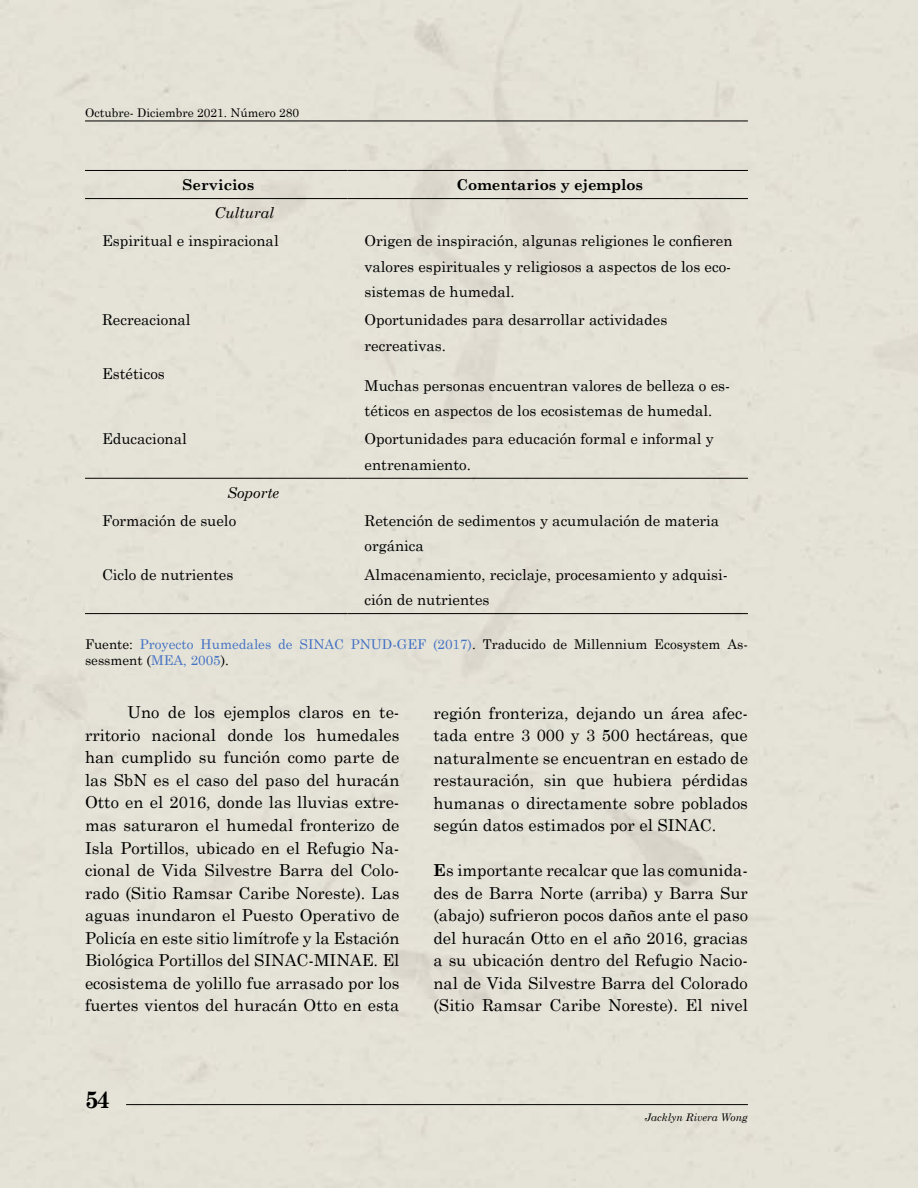
<style>
.page{position:relative;width:918px;height:1188px;background:#e4e2d6}
.page>*{position:absolute;margin:0;border:0;box-sizing:border-box;transform-origin:0 0}
.t1{font:700 24px "Century Schoolbook";color:#000}
.t2{font:16.5px/22.5px "Century Schoolbook";color:#000;text-align:justify}
.t3{font:15px/25.5px "Century Schoolbook";color:#000}
.t4{font:700 15px "Century Schoolbook";color:#000}
.t5{font:italic 15px "Century Schoolbook";color:#000}
.t6{font:13.5px/16.2px "Century Schoolbook";color:#000}
.t7{font:12px "Century Schoolbook";color:#000}
.t8{font:italic 10.5px "Century Schoolbook";color:#000}
.s1{color:#4472c4}
.s2{font-weight:700}
</style>
<div class="page">
<hr style="left:85px;top:121px;width:663px;height:1px;background:#000">
<hr style="left:126px;top:1104px;width:622px;height:1px;background:#000">
<hr style="left:85px;top:170px;width:263px;height:1px;background:#000">
<hr style="left:348px;top:170px;width:400px;height:1px;background:#000">
<hr style="left:85px;top:198px;width:263px;height:1px;background:#000">
<hr style="left:348px;top:198px;width:400px;height:1px;background:#000">
<hr style="left:85px;top:478px;width:263px;height:1px;background:#000">
<hr style="left:348px;top:478px;width:400px;height:1px;background:#000">
<hr style="left:85px;top:613px;width:263px;height:1px;background:#000">
<hr style="left:348px;top:613px;width:400px;height:1px;background:#000">
<p class="t7" style="left:85px;top:103px;width:216px">Octubre- Diciembre 2021. Número 280</p>
<p class="t4" style="left:183px;top:173px;width:73px">Servicios</p>
<p class="t4" style="left:457px;top:173px;width:188px">Comentarios y ejemplos</p>
<p class="t5" style="left:215px;top:201px;width:61px">Cultural</p>
<p class="t3" style="left:102px;top:227px;width:178px">Espiritual e inspiracional</p>
<p class="t3" style="left:365px;top:227px;width:370px;text-align:justify">Origen de inspiración, algunas religiones le confieren valores espirituales y religiosos a aspectos de los eco&shy;sistemas de humedal.</p>
<p class="t3" style="left:102px;top:306px;width:90px">Recreacional</p>
<p class="t3" style="left:365px;top:306px;width:304px">Oportunidades para desarrollar actividades recreativas.</p>
<p class="t3" style="left:102px;top:360px;width:64px">Estéticos</p>
<p class="t3" style="left:365px;top:371px;width:367px">Muchas personas encuentran valores de belleza o es&shy;téticos en aspectos de los ecosistemas de humedal.</p>
<p class="t3" style="left:102px;top:425px;width:86px">Educacional</p>
<p class="t3" style="left:365px;top:425px;width:351px">Oportunidades para educación formal e informal y entrenamiento.</p>
<p class="t5" style="left:227px;top:481px;width:54px">Soporte</p>
<p class="t3" style="left:102px;top:507px;width:136px">Formación de suelo</p>
<p class="t3" style="left:365px;top:507px;width:356px">Retención de sedimentos y acumulación de materia orgánica</p>
<p class="t3" style="left:102px;top:560px;width:133px">Ciclo de nutrientes</p>
<p class="t3" style="left:365px;top:560px;width:365px">Almacenamiento, reciclaje, procesamiento y adquisi&shy;ción de nutrientes</p>
<p class="t6" style="left:85px;top:635px;width:664px">Fuente: <span class="s1">Proyecto Humedales de SINAC PNUD-GEF (2017)</span>. Traducido de Millennium Ecosystem As&shy;sessment (<span class="s1">MEA, 2005</span>).</p>
<p class="t2" style="left:85px;top:700px;width:316px;text-indent:43px">Uno de los ejemplos claros en te&shy;rritorio nacional donde los humedales han cumplido su función como parte de las SbN es el caso del paso del huracán Otto en el 2016, donde las lluvias extre&shy;mas saturaron el humedal fronterizo de Isla Portillos, ubicado en el Refugio Na&shy;cional de Vida Silvestre Barra del Colo&shy;rado (Sitio Ramsar Caribe Noreste). Las aguas inundaron el Puesto Operativo de Policía en este sitio limítrofe y la Estación Biológica Portillos del SINAC-MINAE. El ecosistema de yolillo fue arrasado por los fuertes vientos del huracán Otto en esta</p>
<p class="t2" style="left:433px;top:700px;width:316px">región fronteriza, dejando un área afec&shy;tada entre 3 000 y 3 500 hectáreas, que naturalmente se encuentran en estado de restauración, sin que hubiera pérdidas humanas o directamente sobre poblados según datos estimados por el SINAC.</p>
<p class="t2" style="left:433px;top:857px;width:316px"><span class="s2">E</span>s importante recalcar que las comunida&shy;des de Barra Norte (arriba) y Barra Sur (abajo) sufrieron pocos daños ante el paso del huracán Otto en el año 2016, gracias a su ubicación dentro del Refugio Nacio&shy;nal de Vida Silvestre Barra del Colorado (Sitio Ramsar Caribe Noreste). El nivel</p>
<h1 class="t1" style="left:85px;top:1081px;width:27px">54</h1>
<p class="t8" style="left:645px;top:1109px;width:105px">Jacklyn Rivera Wong</p>
</div>
